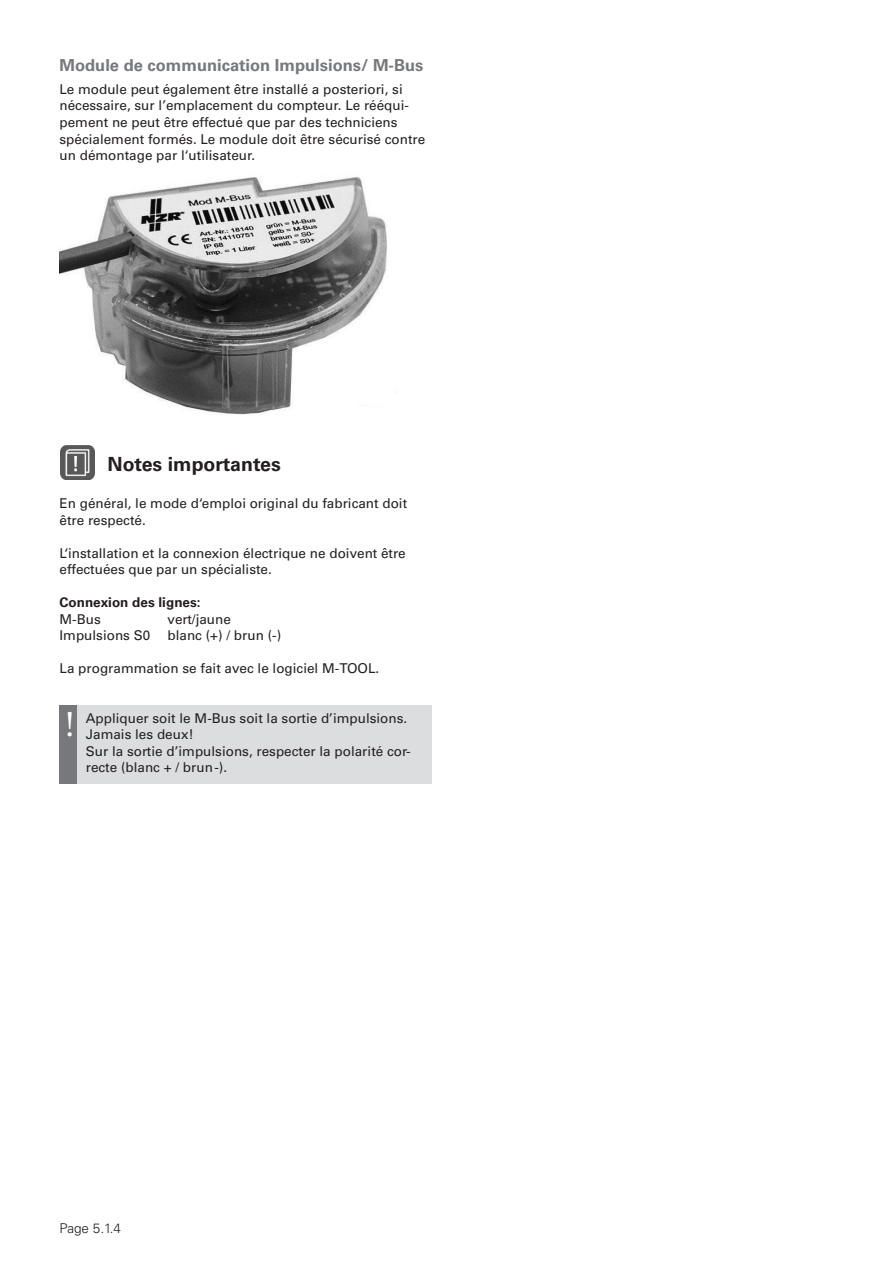
<style>
.page{position:relative;width:893px;height:1263px;background:#fff}
.page>*{position:absolute;margin:0;border:0;box-sizing:border-box;transform-origin:0 0}
.t1{font:700 19.5px "Univers LT Std";color:#231f20}
.t2{font:700 16.5px "Univers LT Std";color:#76787b}
.t3{font:13.5px/16.5px "Univers LT Pro 55 Roman";color:#231f20}
.t4{font:700 13.5px "Univers LT Pro 65";color:#231f20}
.t5{font:300 13.5px "Univers LT Pro 45";color:#231f20}
</style>
<div class="page">
<img style="left:61px;top:445px;width:34px;height:34px">
<div style="left:77px;top:705px;width:355px;height:78px;background:#dcdddf"></div>
<div style="left:60px;top:705px;width:17px;height:78px;background:#76787b"></div>
<img style="left:60px;top:177px;width:327px;height:238px">
<p class="t2" style="left:60px;top:56px;width:365px">Module de communication Impulsions/ M-Bus</p>
<p class="t3" style="left:60px;top:81px;width:367px">Le module peut également être installé a posteriori, si nécessaire, sur l’emplacement du compteur. Le rééqui&shy;pement ne peut être effectué que par des techniciens spécialement formés. Le module doit être sécurisé contre un démontage par l‘utilisateur.</p>
<p class="t1" style="left:108px;top:452px;width:175px">Notes importantes</p>
<p class="t3" style="left:60px;top:495px;width:349px">En général, le mode d‘emploi original du fabricant doit être respecté.</p>
<p class="t3" style="left:60px;top:545px;width:348px">L‘installation et la connexion électrique ne doivent être effectuées que par un spécialiste.</p>
<p class="t4" style="left:60px;top:595px;width:143px">Connexion des lignes:</p>
<p class="t3" style="left:60px;top:611px;width:43px">M-Bus</p>
<p class="t3" style="left:168px;top:611px;width:65px">vert/jaune</p>
<p class="t3" style="left:60px;top:627px;width:92px">Impulsions S0</p>
<p class="t3" style="left:168px;top:627px;width:115px">blanc (+) / brun (-)</p>
<p class="t3" style="left:60px;top:660px;width:321px">La programmation se fait avec le logiciel M-TOOL.</p>
<p class="t3" style="left:86px;top:710px;width:323px">Appliquer soit le M-Bus soit la sortie d’impulsions.<br>Jamais les deux!</p>
<p class="t3" style="left:86px;top:743px;width:326px">Sur la sortie d’impulsions, respecter la polarité cor&shy;recte (blanc + / brun -).</p>
<p class="t5" style="left:60px;top:1220px;width:63px">Page 5.1.4</p>
</div>
